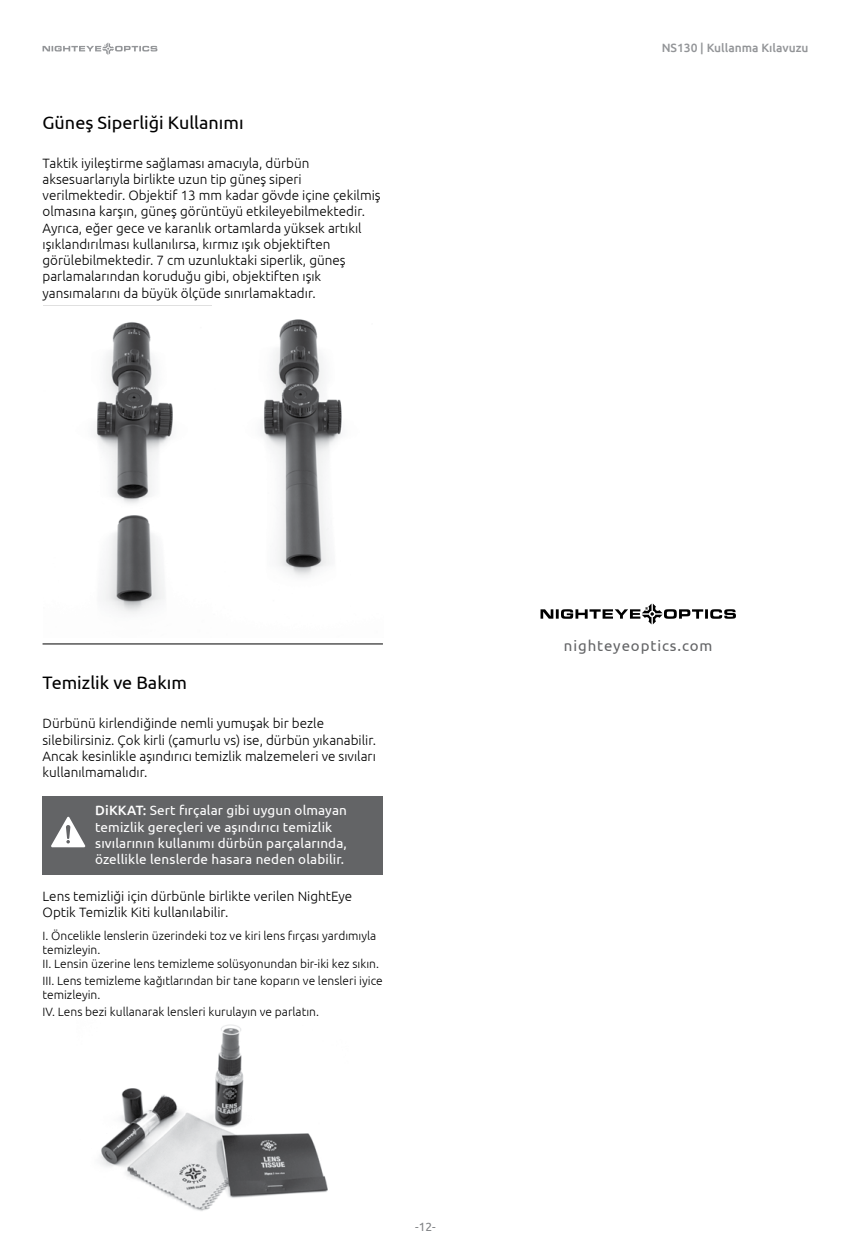
<style>
.page{position:relative;width:851px;height:1255px;background:#fff}
.page>*{position:absolute;margin:0;border:0;box-sizing:border-box;transform-origin:0 0}
.t1{font:18px "Ubuntu";color:#000}
.t2{font:15px "Ubuntu";letter-spacing:.06em;color:#636466}
.t3{font:300 13.5px/16.2px "Ubuntu";color:#000}
.t4{font:13.5px/16.2px "Ubuntu";letter-spacing:.01em;color:#fff}
.t5{font:300 12px/14.4px "Ubuntu";color:#000}
.t6{font:500 12px "Ubuntu";color:#939598}
.t7{font:12px "Ubuntu";color:#808285}
.s1{font-weight:500}
</style>
<div class="page">
<svg style="left:43px;top:43px;width:114px;height:12px"></svg>
<img style="left:100px;top:1024px;width:228px;height:187px">
<hr style="left:43px;top:643px;width:340px;height:1px;background:#000">
<div style="left:43px;top:796px;width:340px;height:78px;background:#636466"></div>
<svg style="left:51px;top:816px;width:34px;height:31px"></svg>
<img style="left:43px;top:305px;width:299px;height:309px">
<svg style="left:540px;top:603px;width:195px;height:21px"></svg>
<h1 class="t1" style="left:43px;top:112px;width:202px">Güneş Siperliği Kullanımı</h1>
<p class="t3" style="left:43px;top:155px;width:339px">Taktik iyileştirme sağlaması amacıyla, dürbün aksesuarlarıyla birlikte uzun tip güneş siperi verilmektedir. Objektif 13 mm kadar gövde içine çekilmiş olmasına karşın, güneş görüntüyü etkileyebilmektedir.<br>Ayrıca, eğer gece ve karanlık ortamlarda yüksek artıkıl ışıklandırılması kullanılırsa, kırmız ışık objektiften görülebilmektedir. 7 cm uzunluktaki siperlik, güneş parlamalarından koruduğu gibi, objektiften ışık yansımalarını da büyük ölçüde sınırlamaktadır.</p>
<p class="t6" style="left:661px;top:41px;width:148px">NS130 | Kullanma Kılavuzu</p>
<h1 class="t1" style="left:43px;top:672px;width:146px">Temizlik ve Bakım</h1>
<p class="t3" style="left:43px;top:715px;width:335px">Dürbünü kirlendiğinde nemli yumuşak bir bezle silebilirsiniz. Çok kirli (çamurlu vs) ise, dürbün yıkanabilir.<br>Ancak kesinlikle aşındırıcı temizlik malzemeleri ve sıvıları kullanılmamalıdır.</p>
<p class="t4" style="left:95px;top:802px;width:253px"><span class="s1">DiKKAT:</span> Sert fırçalar gibi uygun olmayan temizlik gereçleri ve aşındırıcı temizlik sıvılarının kullanımı dürbün parçalarında, özellikle lenslerde hasara neden olabilir.</p>
<p class="t3" style="left:43px;top:887px;width:311px">Lens temizliği için dürbünle birlikte verilen NightEye<br>Optik Temizlik Kiti kullanılabilir.</p>
<p class="t5" style="left:43px;top:928px;width:338px">I. Öncelikle lenslerin üzerindeki toz ve kiri lens fırçası yardımıyla temizleyin.<br>II. Lensin üzerine lens temizleme solüsyonundan bir-iki kez sıkın.</p>
<p class="t5" style="left:43px;top:973px;width:342px">III. Lens temizleme kağıtlarından bir tane koparın ve lensleri iyice temizleyin.</p>
<p class="t5" style="left:43px;top:1004px;width:278px">IV. Lens bezi kullanarak lensleri kurulayın ve parlatın.</p>
<p class="t7" style="left:415px;top:1219px;width:22px">-12-</p>
<p class="t2" style="left:564px;top:637px;width:150px">nighteyeoptics.com</p>
</div>
